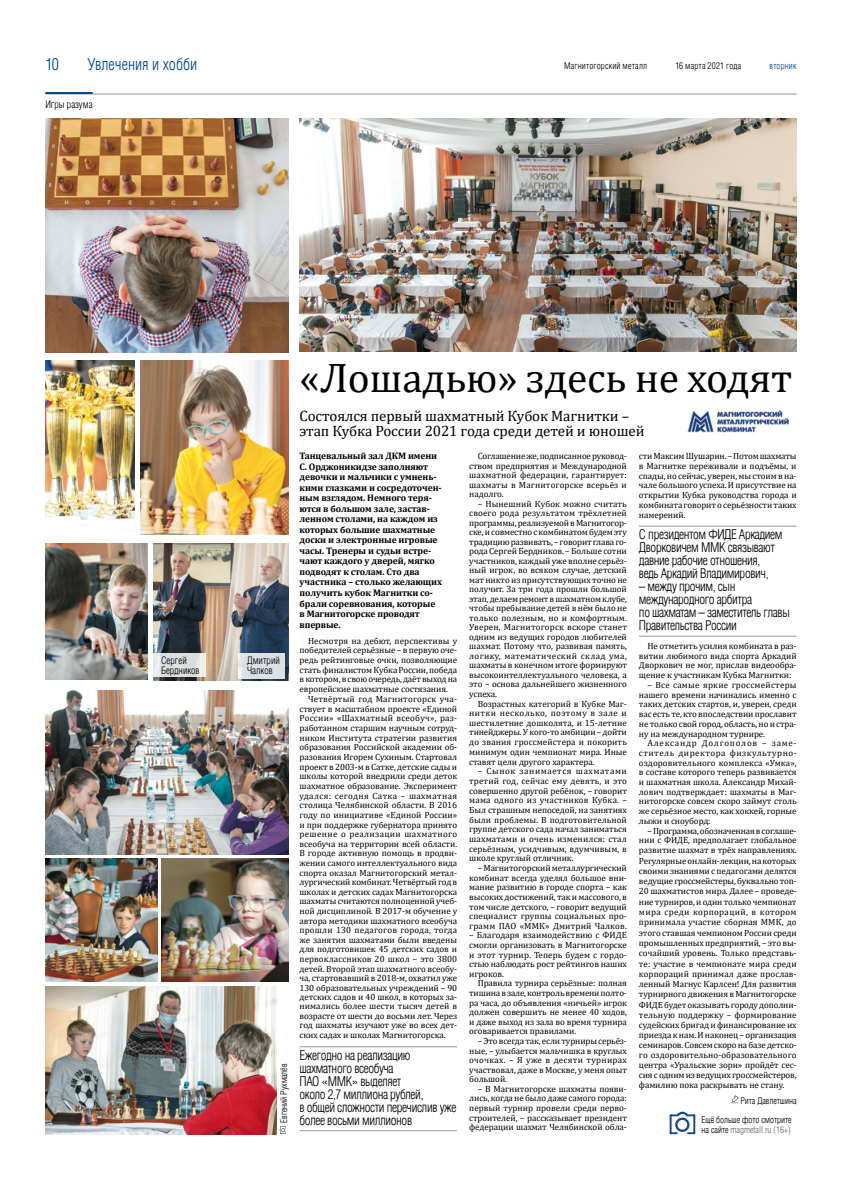
<style>
.page{position:relative;width:842px;height:1191px;background:#fff}
.page>*{position:absolute;margin:0;border:0;box-sizing:border-box;transform-origin:0 0}
.t1{font:41.5px "Cambria";letter-spacing:-.01em;color:#000}
.t2{font:300 condensed 16px "AG Letterica";color:#00488b}
.t3{font:15px/15px "Cambria";letter-spacing:-.01em;color:#000}
.t4{font:300 condensed 13px/13px "AG Letterica";letter-spacing:-.03em;color:#000}
.t5{font:300 condensed 10px/10px "AG Letterica";color:#000}
.t6{font:700 9.5px/10.6px "Cambria";letter-spacing:-.01em;color:#000}
.t7{font:9px/9.6px "Cambria";letter-spacing:-.01em;color:#000;text-align:justify}
.t8{font:300 condensed 9px/10px "AG Letterica";color:#000}
.t9{font:300 condensed 9px "AG Letterica";letter-spacing:.02em;color:#000}
.t10{font:300 condensed 9px "AG Letterica";letter-spacing:.015em;color:#00488b}
.s1{color:#666}
</style>
<div class="page">
<svg style="left:670px;top:1112px;width:23px;height:22px"></svg>
<hr style="left:693px;top:1114px;width:2px;height:20px;background:#13498a">
<svg style="left:280px;top:1126px;width:6px;height:8px"></svg>
<hr style="left:300px;top:1047px;width:157px;height:1px;background:#999">
<hr style="left:300px;top:1130px;width:157px;height:1px;background:#999">
<hr style="left:639px;top:526px;width:158px;height:1px;background:#999">
<hr style="left:639px;top:636px;width:158px;height:1px;background:#999">
<svg style="left:731px;top:1095px;width:7px;height:8px"></svg>
<hr style="left:45px;top:94px;width:752px;height:1px;background:#999">
<hr style="left:45px;top:92px;width:48px;height:2px;background:#00488b">
<img style="left:687px;top:410px;width:102px;height:23px">
<img style="left:300px;top:119px;width:496px;height:232px">
<img style="left:140px;top:360px;width:148px;height:174px">
<img style="left:45px;top:360px;width:90px;height:165px">
<img style="left:45px;top:119px;width:243px;height:233px">
<img style="left:154px;top:543px;width:134px;height:137px">
<svg style="left:153px;top:653px;width:53px;height:23px"></svg>
<div style="left:239px;top:653px;width:46px;height:26px;background:#dde0e4"></div>
<img style="left:45px;top:543px;width:102px;height:137px">
<img style="left:45px;top:690px;width:243px;height:164px">
<img style="left:161px;top:858px;width:127px;height:123px">
<img style="left:45px;top:986px;width:232px;height:148px">
<img style="left:45px;top:859px;width:112px;height:122px">
<h2 class="t2" style="left:45px;top:55px;width:15px">10</h2>
<h2 class="t2" style="left:87px;top:55px;width:112px">Увлечения и хобби</h2>
<p class="t9" style="left:564px;top:61px;width:84px">Магнитогорский металл</p>
<p class="t9" style="left:675px;top:61px;width:67px">16 марта 2021 года</p>
<p class="t10" style="left:770px;top:61px;width:28px">вторник</p>
<p class="t5" style="left:45px;top:99px;width:49px">Игры разума</p>
<p class="t5" style="left:161px;top:655px;width:40px">Сергей<br>Бердников</p>
<p class="t5" style="left:247px;top:656px;width:34px">Дмитрий<br>Чалков</p>
<p class="t8" style="left:279px;top:1123px;width:61px;rotate:-90deg">Евгений Рухмалёв</p>
<h1 class="t1" style="left:300px;top:353px;width:494px">«Лошадью» здесь не ходят</h1>
<h3 class="t3" style="left:300px;top:409px;width:346px">Состоялся первый шахматный Кубок Магнитки – этап Кубка России 2021 года среди детей и юношей</h3>
<p class="t6" style="left:300px;top:450px;width:144px">Танцевальный зал ДКМ имени<br>С. Орджоникидзе заполняют девочки и мальчики с умнень&shy;кими глазками и сосредоточен&shy;ным взглядом. Немного теря&shy;ются в большом зале, застав&shy;ленном столами, на каждом из которых большие шахматные доски и электронные игровые часы. Тренеры и судьи встре&shy;чают каждого у дверей, мягко подводят к столам. Сто два участника – столько желающих получить кубок Магнитки со&shy;брали соревнования, которые в Магнитогорске проводят впервые.</p>
<p class="t7" style="left:300px;top:636px;width:159px;text-indent:8px">Несмотря на дебют, перспективы у победителей серьёзные – в первую оче&shy;редь рейтинговые очки, позволяющие стать финалистом Кубка России, победа в котором, в свою очередь, даёт выход на европейские шахматные состязания.</p>
<p class="t7" style="left:300px;top:694px;width:159px;text-indent:8px">Четвёртый год Магнитогорск уча&shy;ствует в масштабном проекте «Единой России» «Шахматный всеобуч», раз&shy;работанном старшим научным сотруд&shy;ником Института стратегии развития образования Российской академии об&shy;разования Игорем Сухиным. Стартовал проект в 2003-м в Сатке, детские сады и школы которой внедрили среди деток шахматное образование. Эксперимент удался: сегодня Сатка – шахматная столица Челябинской области. В 2016 году по инициативе «Единой России» и при поддержке губернатора принято решение о реализации шахматного всеобуча на территории всей области.<br>В городе активную помощь в продви&shy;жении самого интеллектуального вида спорта оказал Магнитогорский метал&shy;лургический комбинат. Четвёртый год в школах и детских садах Магнитогорска шахматы считаются полноценной учеб&shy;ной дисциплиной. В 2017-м обучение у автора методики шахматного всеобуча прошли 130 педагогов города, тогда же занятия шахматами были введены для подготовишек 45 детских садов и первоклассников 20 школ – это 3800 детей. Второй этап шахматного всеобу&shy;ча, стартовавший в 2018-м, охватил уже 130 образовательных учреждений – 90 детских садов и 40 школ, в которых за&shy;нимались более шести тысяч детей в возрасте от шести до восьми лет. Через год шахматы изучают уже во всех дет&shy;ских садах и школах Магнитогорска.</p>
<h3 class="t4" style="left:300px;top:1048px;width:158px">Ежегодно на реализацию шахматного всеобуча<br>ПАО «ММК» выделяет<br>около 2,7 миллиона рублей,<br>в общей сложности перечислив уже более восьми миллионов</h3>
<p class="t7" style="left:469px;top:451px;width:159px;text-indent:8px">Соглашение же, подписанное руковод&shy;ством предприятия и Международной шахматной федерации, гарантирует: шахматы в Магнитогорске всерьёз и надолго.</p>
<p class="t7" style="left:469px;top:499px;width:159px;text-indent:8px">– Нынешний Кубок можно считать своего рода результатом трёхлетней программы, реализуемой в Магнитогор&shy;ске, и совместно с комбинатом будем эту традицию развивать, – говорит глава го&shy;рода Сергей Бердников. – Больше сотни участников, каждый уже вполне серьёз&shy;ный игрок, во всяком случае, детский мат никто из присутствующих точно не получит. За три года прошли большой этап, делаем ремонт в шахматном клубе, чтобы пребывание детей в нём было не только полезным, но и комфортным.<br>Уверен, Магнитогорск вскоре станет одним из ведущих городов любителей шахмат. Потому что, развивая память, логику, математический склад ума, шахматы в конечном итоге формируют высокоинтеллектуального человека, а это – основа дальнейшего жизненного успеха.</p>
<p class="t7" style="left:469px;top:699px;width:159px;text-indent:8px">Возрастных категорий в Кубке Маг&shy;нитки несколько, поэтому в зале и шестилетние дошколята, и 15-летние тинейджеры. У кого-то амбиции – дойти до звания гроссмейстера и покорить минимум один чемпионат мира. Иные ставят цели другого характера.</p>
<p class="t7" style="left:469px;top:766px;width:159px;text-indent:8px">– Сынок занимается шахматами третий год, сейчас ему девять, и это совершенно другой ребёнок, – говорит мама одного из участников Кубка. – Был страшным непоседой, на занятиях были проблемы. В подготовительной группе детского сада начал заниматься шахматами и очень изменился: стал серьёзным, усидчивым, вдумчивым, в школе круглый отличник.</p>
<p class="t7" style="left:469px;top:863px;width:159px;text-indent:8px">– Магнитогорский металлургический комбинат всегда уделял большое вни&shy;мание развитию в городе спорта – как высоких достижений, так и массового, в том числе детского, – говорит ведущий специалист группы социальных про&shy;грамм ПАО «ММК» Дмитрий Чалков.</p>
<p class="t7" style="left:469px;top:930px;width:159px">– Благодаря взаимодействию с ФИДЕ смогли организовать в Магнитогорске и этот турнир. Теперь будем с гордо&shy;стью наблюдать рост рейтингов наших игроков.</p>
<p class="t7" style="left:469px;top:978px;width:159px;text-indent:8px">Правила турнира серьёзные: полная тишина в зале, контроль времени полто&shy;ра часа, до объявления «ничьей» игрок должен совершить не менее 40 ходов, и даже выход из зала во время турнира оговаривается правилами.</p>
<p class="t7" style="left:469px;top:1036px;width:159px;text-indent:8px">– Это всегда так, если турниры серьёз&shy;ные, – улыбается мальчишка в круглых очочках. – Я уже в десяти турнирах участвовал, даже в Москве, у меня опыт большой.</p>
<p class="t7" style="left:469px;top:1084px;width:159px;text-indent:8px">– В Магнитогорске шахматы появи&shy;лись, когда не было даже самого города: первый турнир провели среди перво&shy;строителей, – рассказывает президент федерации шахмат Челябинской обла-</p>
<p class="t7" style="left:639px;top:451px;width:159px">сти Максим Шушарин. – Потом шахматы в Магнитке переживали и подъёмы, и спады, но сейчас, уверен, мы стоим в на&shy;чале большого успеха. И присутствие на открытии Кубка руководства города и комбината говорит о серьёзности таких намерений.</p>
<h3 class="t4" style="left:639px;top:528px;width:145px">С президентом ФИДЕ Аркадием<br>Дворковичем ММК связывают давние рабочие отношения, ведь Аркадий Владимирович,</h3>
<h3 class="t4" style="left:639px;top:580px;width:152px">– между прочим, сын международного арбитра<br>по шахматам – заместитель главы<br>Правительства России</h3>
<p class="t7" style="left:639px;top:641px;width:159px;line-height:9.9px;text-indent:8px">Не отметить усилия комбината в раз&shy;витии любимого вида спорта Аркадий Дворкович не мог, прислав видеообра&shy;щение к участникам Кубка Магнитки:</p>
<p class="t7" style="left:639px;top:680px;width:159px;text-indent:8px">– Все самые яркие гроссмейстеры нашего времени начинались именно с таких детских стартов, и, уверен, среди вас есть те, кто впоследствии прославит не только свой город, область, но и стра&shy;ну на международном турнире.</p>
<p class="t7" style="left:639px;top:738px;width:159px;text-indent:8px">Александр Долгополов – заме&shy;ститель директора физкультурно&shy;оздоровительного комплекса «Умка», в составе которого теперь развивается и шахматная школа. Александр Михай&shy;лович подтверждает: шахматы в Маг&shy;нитогорске совсем скоро займут столь же серьёзное место, как хоккей, горные лыжи и сноуборд:</p>
<p class="t7" style="left:639px;top:825px;width:159px;line-height:10.2px;text-indent:8px">– Программа, обозначенная в соглаше&shy;нии с ФИДЕ, предполагает глобальное развитие шахмат в трёх направлениях.<br>Регулярные онлайн-лекции, на которых своими знаниями с педагогами делятся ведущие гроссмейстеры, буквально топ-20 шахматистов мира. Далее – проведе&shy;ние турниров, и один только чемпионат мира среди корпораций, в котором принимала участие сборная ММК, до этого ставшая чемпионом России среди промышленных предприятий, – это вы&shy;сочайший уровень. Только представь&shy;те: участие в чемпионате мира среди корпораций принимал даже прослав&shy;ленный Магнус Карлсен! Для развития турнирного движения в Магнитогорске ФИДЕ будет оказывать городу дополни&shy;тельную поддержку – формирование судейских бригад и финансирование их приезда к нам. И наконец – организация семинаров. Совсем скоро на базе детско&shy;го оздоровительно-образовательного центра «Уральские зори» пройдёт сес&shy;сия с одним из ведущих гроссмейстеров, фамилию пока раскрывать не стану.</p>
<p class="t8" style="left:740px;top:1095px;width:58px">Рита Давлетшина</p>
<p class="t8" style="left:702px;top:1114px;width:92px">Ещё больше фото смотрите на сайте <span class="s1">magmetall.ru (16+)</span></p>
</div>
